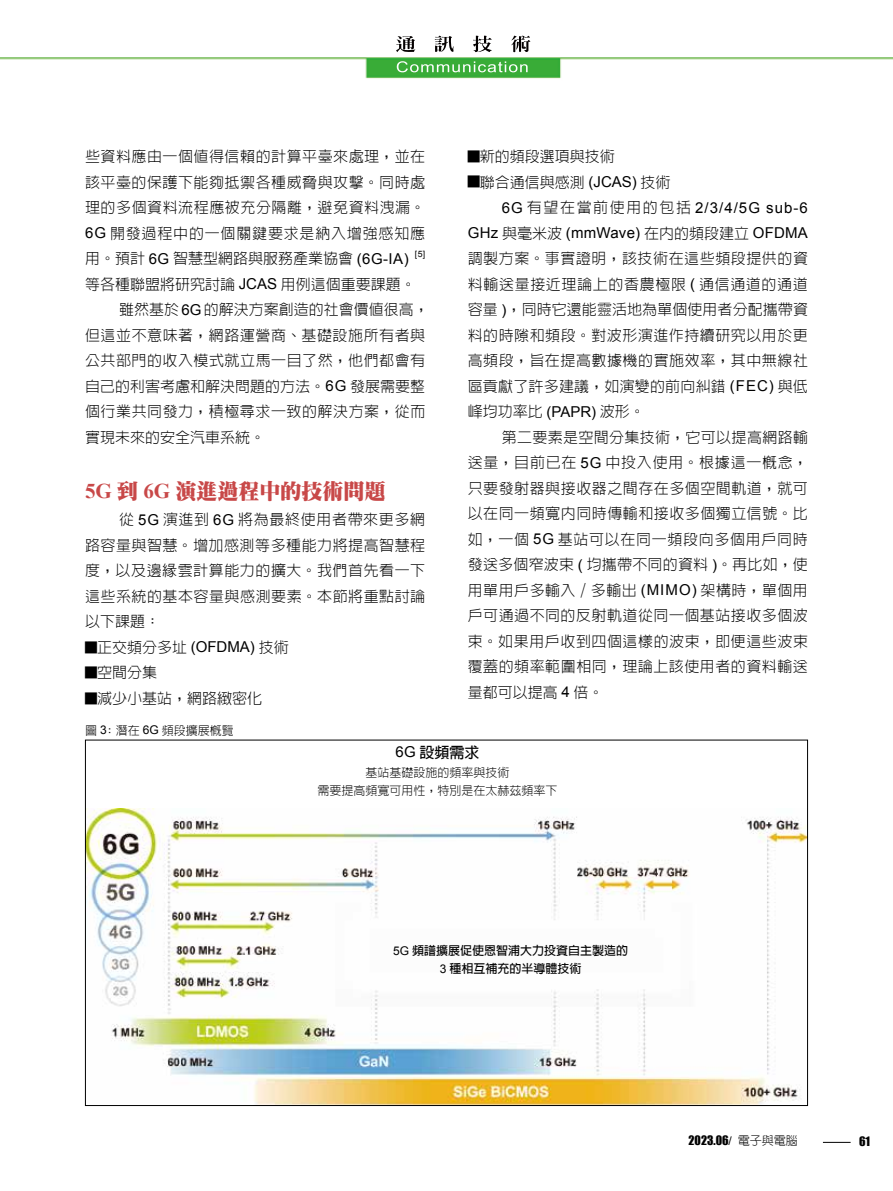
<style>
.page{position:relative;width:893px;height:1191px;background:#fff}
.page>*{position:absolute;margin:0;border:0;box-sizing:border-box;transform-origin:0 0}
.t1{font:900 21px "Inn Ming";color:#c84848}
.t2{font:300 15px/25.5px "Lin Gothic";letter-spacing:.035em;color:#000;text-align:justify}
.t3{font:300 15px/25.5px "Lin Gothic";color:#000}
.t4{font:15px/25.5px "Arial";letter-spacing:.015em;color:#000;text-align:right}
.t5{font:700 15px "Lin Gothic";color:#000}
.t6{font:300 12px/18px "Lin Gothic";color:#000;text-align:center}
.t7{font:700 12px/18px "Lin Gothic";color:#000;text-align:center}
.t8{font:12px "Impact";color:#000}
.t9{font:8.7px "Arial";color:#000}
.s1{font-family:"Arial";font-weight:400}
.s2{font-family:"Times New Roman";font-weight:700}
.s3{font-size:12px}
.s4{font-family:"Lin Gothic";font-weight:300}
.s5{font-family:"Arial"}
.s6{font-family:"New Gothic";font-weight:300}
</style>
<div class="page">
<img style="left:19px;top:35px;width:874px;height:44px">
<img style="left:397px;top:61px;width:131px;height:11px">
<img style="left:435px;top:36px;width:82px;height:16px">
<svg style="left:823px;top:1142px;width:28px;height:1px"></svg>
<img style="left:87px;top:808px;width:719px;height:296px">
<p class="t2" style="left:85px;top:144px;width:342px">些資料應由一個值得信賴的計算平臺來處理，並在該平臺的保護下能夠抵禦各種威脅與攻擊。同時處理的多個資料流程應被充分隔離，避免資料洩漏。<span class="s1">6G</span> 開發過程中的一個關鍵要求是納入增強感知應用。預計 <span class="s1">6G</span> 智慧型網路與服務產業協會 <span class="s1">(6G-IA)</span></p>
<p class="t9" style="left:415px;top:248px;width:12px">[5]</p>
<p class="t3" style="left:85px;top:271px;width:332px">等各種聯盟將研究討論 <span class="s1">JCAS</span> 用例這個重要課題。</p>
<p class="t3" style="left:119px;top:297px;width:311px">雖然基於 <span class="s1">6G</span> 的解決方案創造的社會價值很高，</p>
<p class="t2" style="left:85px;top:322px;width:342px">但這並不意味著，網路運營商、基礎設施所有者與</p>
<p class="t2" style="left:85px;top:348px;width:342px">公共部門的收入模式就立馬一目了然，他們都會有</p>
<p class="t3" style="left:85px;top:373px;width:342px">自己的利害考慮和解決問題的方法。<span class="s1">6G</span> 發展需要整</p>
<p class="t2" style="left:85px;top:399px;width:342px">個行業共同發力，積極尋求一致的解決方案，從而</p>
<p class="t3" style="left:85px;top:424px;width:181px">實現未來的安全汽車系統。</p>
<h1 class="t1" style="left:85px;top:480px;width:302px"><span class="s2">5G</span> 到 <span class="s2">6G</span> 演進過程中的技術問題</h1>
<p class="t2" style="left:85px;top:507px;width:342px;text-align:left;text-indent:34px">從 <span class="s1">5G</span> 演進到 <span class="s1">6G</span> 將為最終使用者帶來更多網路容量與智慧。增加感測等多種能力將提高智慧程度，以及邊緣雲計算能力的擴大。我們首先看一下這些系統的基本容量與感測要素。本節將重點討論以下課題：<br><span class="s3">█</span>正交頻分多址 <span class="s1">(OFDMA)</span> 技術<br><span class="s3">█</span>空間分集<br><span class="s3">█</span>減少小基站，網路緻密化</p>
<p class="t6" style="left:85px;top:721px;width:150px">圖 <span class="s1">3</span>: 潛在 <span class="s1">6G</span> 頻段擴展概覽</p>
<p class="t3" style="left:468px;top:144px;width:204px"><span class="s3">█</span>新的頻段選項與技術<br><span class="s3">█</span>聯合通信與感測 <span class="s1">(JCAS)</span> 技術</p>
<p class="t4" style="left:468px;top:195px;width:342px">6G <span class="s4">有望在當前使用的包括</span> 2/3/4/5G sub-6<br>GHz <span class="s4">與毫米波</span> (mmWave) <span class="s4">在內的頻段建立</span> OFDMA</p>
<p class="t2" style="left:468px;top:246px;width:342px">調製方案。事實證明，該技術在這些頻段提供的資料輸送量接近理論上的香農極限 <span class="s1">(</span> 通信通道的通道容量 <span class="s1">)</span>，同時它還能靈活地為單個使用者分配攜帶資料的時隙和頻段。對波形演進作持續研究以用於更高頻段，旨在提高數據機的實施效率，其中無線社區貢獻了許多建議，如演變的前向糾錯 <span class="s1">(FEC)</span> 與低峰均功率比 <span class="s1">(PAPR)</span> 波形。</p>
<p class="t2" style="left:468px;top:424px;width:342px;text-indent:34px">第二要素是空間分集技術，它可以提高網路輸送量，目前已在 <span class="s1">5G</span> 中投入使用。根據這一概念，只要發射器與接收器之間存在多個空間軌道，就可以在同一頻寬內同時傳輸和接收多個獨立信號。比如，一個 <span class="s1">5G</span> 基站可以在同一頻段向多個用戶同時發送多個窄波束 <span class="s1">(</span> 均攜帶不同的資料 <span class="s1">)</span>。再比如，使用單用戶多輸入 / 多輸出 <span class="s1">(MIMO)</span> 架構時，單個用戶可通過不同的反射軌道從同一個基站接收多個波束。如果用戶收到四個這樣的波束，即便這些波束覆蓋的頻率範圍相同，理論上該使用者的資料輸送量都可以提高 <span class="s1">4</span> 倍。</p>
<p class="t5" style="left:396px;top:744px;width:85px"><span class="s1">6G</span> 設頻需求</p>
<p class="t6" style="left:318px;top:764px;width:241px">基站基礎設施的頻率與技術<br>需要提高頻寬可用性，特別是在太赫茲頻率下</p>
<p class="t7" style="left:393px;top:941px;width:237px"><span class="s1">5G</span> 頻譜擴展促使恩智浦大力投資自主製造的<br><span class="s1">3</span> 種相互補充的半導體技術</p>
<p class="t8" style="left:689px;top:1131px;width:111px">2023.06<span class="s5">/</span> <span class="s6">電子與電腦</span></p>
<p class="t8" style="left:859px;top:1132px;width:13px">61</p>
</div>
